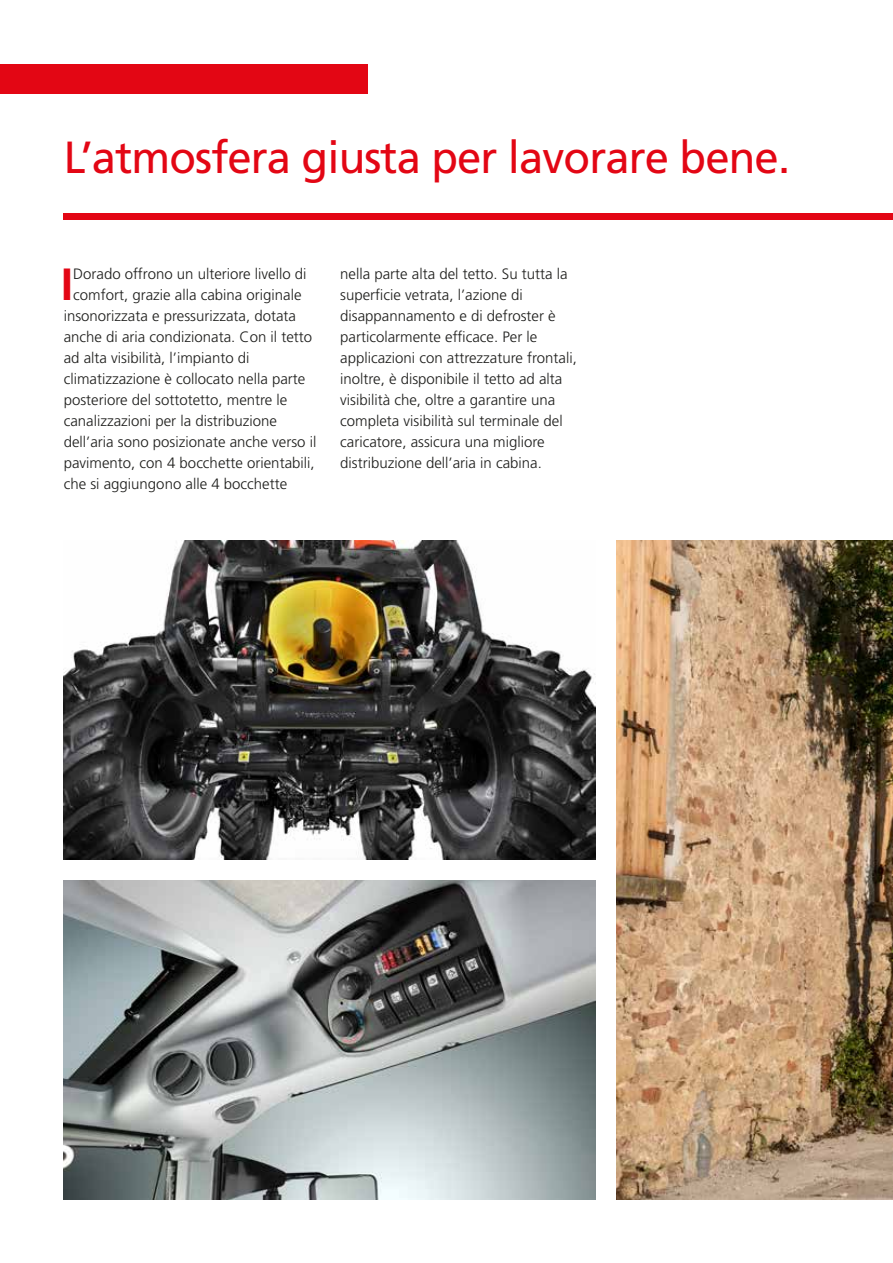
<style>
.page{position:relative;width:893px;height:1263px;background:#fff}
.page>*{position:absolute;margin:0;border:0;box-sizing:border-box;transform-origin:0 0}
.t1{font:700 45.15px "Frutiger LT Std";color:#e30614}
.t2{font:45px "Frutiger LT Std";letter-spacing:-.02em;color:#e30614}
.t3{font:300 15px/21px "Frutiger LT Std";color:#1d1d1b}
</style>
<div class="page">
<div style="left:64px;top:213px;width:829px;height:7px;background:#e30614"></div>
<div style="left:0;top:64px;width:368px;height:30px;background:#e30614"></div>
<img style="left:64px;top:880px;width:531px;height:319px">
<img style="left:64px;top:540px;width:531px;height:319px">
<img style="left:617px;top:540px;width:276px;height:659px">
<h2 class="t2" style="left:64px;top:131px;width:728px">L’atmosfera giusta per lavorare bene.</h2>
<h1 class="t1" style="left:61px;top:258px;width:14px">I</h1>
<p class="t3" style="left:73px;top:264px;width:235px">Dorado offrono un ulteriore livello di</p>
<p class="t3" style="left:73px;top:285px;width:230px">comfort, grazie alla cabina originale</p>
<p class="t3" style="left:64px;top:306px;width:234px">insonorizzata e pressurizzata, dotata</p>
<p class="t3" style="left:64px;top:327px;width:250px">anche di aria condizionata. Con il tetto</p>
<p class="t3" style="left:64px;top:348px;width:187px">ad alta visibilità, l’impianto di</p>
<p class="t3" style="left:64px;top:369px;width:243px">climatizzazione è collocato nella parte</p>
<p class="t3" style="left:64px;top:390px;width:225px">posteriore del sottotetto, mentre le</p>
<p class="t3" style="left:64px;top:411px;width:215px">canalizzazioni per la distribuzione</p>
<p class="t3" style="left:64px;top:432px;width:254px">dell’aria sono posizionate anche verso il</p>
<p class="t3" style="left:64px;top:453px;width:252px">pavimento, con 4 bocchette orientabili,</p>
<p class="t3" style="left:64px;top:474px;width:225px">che si aggiungono alle 4 bocchette</p>
<p class="t3" style="left:340px;top:264px;width:238px">nella parte alta del tetto. Su tutta la superficie vetrata, l’azione di disappannamento e di defroster è particolarmente efficace. Per le applicazioni con attrezzature frontali, inoltre, è disponibile il tetto ad alta visibilità che, oltre a garantire una completa visibilità sul terminale del caricatore, assicura una migliore distribuzione dell’aria in cabina.</p>
</div>
